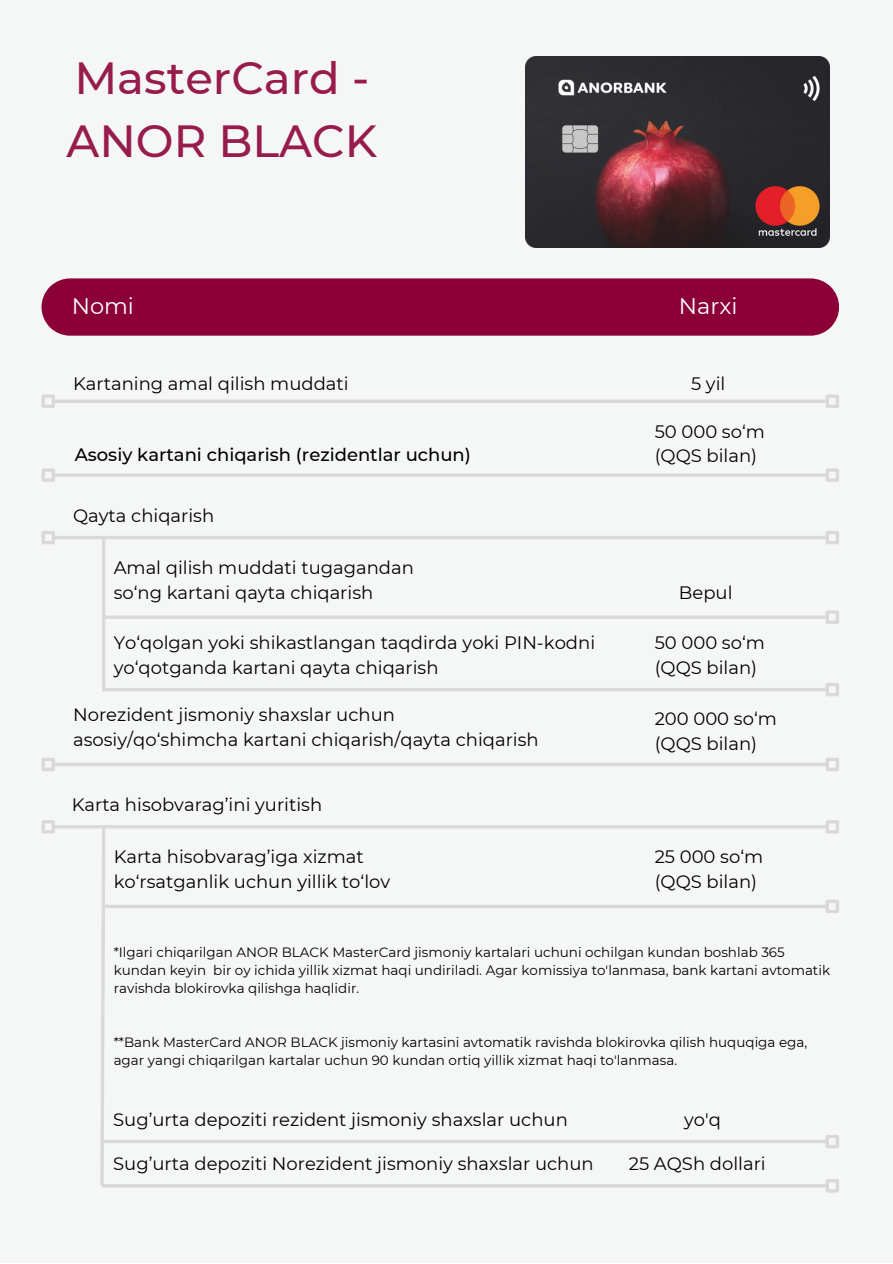
<style>
.page{position:relative;width:893px;height:1264px;background:#fff}
.page>*{position:absolute;margin:0;border:0;box-sizing:border-box;transform-origin:0 0}
.t1{font:500 45px/63px "Montserrat";color:#8b0037}
.t2{font:22.5px "Montserrat";color:#fff}
.t3{font:18px/24.8px "Montserrat";color:#000}
.t4{font:500 18px "Montserrat";color:#000}
.t5{font:13.5px/18px "Montserrat";color:#000}
</style>
<div class="page">
<div style="left:0;top:0;width:892px;height:1262px;background:#f5f7f6"></div>
<div style="left:41px;top:278px;width:798px;height:58px;background:#8b0037"></div>
<svg style="left:55px;top:399px;width:770px;height:4px;fill:#d9d9d9"></svg>
<div style="left:41px;top:394px;width:14px;height:14px;border:3px solid #d9d9d9"></div>
<div style="left:825px;top:394px;width:14px;height:14px;border:3px solid #d9d9d9"></div>
<hr style="left:54px;top:473px;width:772px;height:4px;background:#d9d9d9">
<div style="left:41px;top:468px;width:14px;height:14px;border:3px solid #d9d9d9"></div>
<div style="left:825px;top:468px;width:14px;height:14px;border:3px solid #d9d9d9"></div>
<hr style="left:54px;top:536px;width:772px;height:3px;background:#d9d9d9">
<div style="left:41px;top:531px;width:14px;height:13px;border:3px solid #d9d9d9"></div>
<div style="left:825px;top:531px;width:14px;height:13px;border:3px solid #d9d9d9"></div>
<svg style="left:55px;top:762px;width:770px;height:4px;fill:#d9d9d9"></svg>
<div style="left:41px;top:757px;width:14px;height:14px;border:3px solid #d9d9d9"></div>
<div style="left:825px;top:757px;width:14px;height:14px;border:3px solid #d9d9d9"></div>
<hr style="left:102px;top:537px;width:3px;height:154px;background:#d9d9d9">
<hr style="left:102px;top:688px;width:724px;height:3px;background:#d9d9d9">
<div style="left:825px;top:683px;width:14px;height:13px;border:3px solid #d9d9d9"></div>
<svg style="left:105px;top:615px;width:720px;height:4px;fill:#d9dada"></svg>
<div style="left:825px;top:610px;width:14px;height:14px;border:3px solid #d9d9d9"></div>
<hr style="left:54px;top:825px;width:772px;height:3px;background:#d9d9d9">
<div style="left:41px;top:820px;width:14px;height:13px;border:3px solid #d9d9d9"></div>
<div style="left:825px;top:820px;width:14px;height:13px;border:3px solid #d9d9d9"></div>
<svg style="left:99px;top:828px;width:8px;height:360px"></svg>
<svg style="left:102px;top:1139px;width:723px;height:4px;fill:#d9d9d9"></svg>
<div style="left:825px;top:1134px;width:14px;height:14px;border:3px solid #d9d9d9"></div>
<svg style="left:102px;top:904px;width:723px;height:4px;fill:#d9d9d9"></svg>
<div style="left:825px;top:899px;width:14px;height:14px;border:3px solid #d9d9d9"></div>
<img style="left:525px;top:57px;width:304px;height:191px">
<hr style="left:102px;top:1184px;width:724px;height:3px;background:#d9d9d9">
<div style="left:825px;top:1179px;width:14px;height:13px;border:3px solid #d9d9d9"></div>
<h1 class="t1" style="left:66px;top:46px;width:312px">MasterCard -<br>ANOR BLACK</h1>
<p class="t2" style="left:72px;top:292px;width:64px">Nomi</p>
<p class="t2" style="left:679px;top:292px;width:60px">Narxi</p>
<p class="t3" style="left:73px;top:371px;width:277px">Kartaning amal qilish muddati</p>
<p class="t3" style="left:691px;top:371px;width:36px">5 yil</p>
<p class="t4" style="left:75px;top:443px;width:398px">Asosiy kartani chiqarish (rezidentlar uchun)</p>
<p class="t3" style="left:73px;top:503px;width:143px">Qayta chiqarish</p>
<p class="t3" style="left:114px;top:555px;width:302px">Amal qilish muddati tugagandan so‘ng kartani qayta chiqarish</p>
<p class="t3" style="left:114px;top:630px;width:483px">Yo‘qolgan yoki shikastlangan taqdirda yoki PIN-kodni yo‘qotganda kartani qayta chiqarish</p>
<p class="t3" style="left:73px;top:702px;width:467px">Norezident jismoniy shaxslar uchun asosiy/qo‘shimcha kartani chiqarish/qayta chiqarish</p>
<p class="t3" style="left:72px;top:792px;width:252px">Karta hisobvarag’ini yuritish</p>
<p class="t3" style="left:114px;top:844px;width:278px">Karta hisobvarag’iga xizmat ko‘rsatganlik uchun yillik to‘lov</p>
<p class="t3" style="left:654px;top:419px;width:112px">50 000 so‘m (QQS bilan)</p>
<p class="t3" style="left:679px;top:579px;width:55px">Bepul</p>
<p class="t3" style="left:654px;top:630px;width:112px">50 000 so‘m (QQS bilan)</p>
<p class="t3" style="left:654px;top:706px;width:124px">200 000 so‘m (QQS bilan)</p>
<p class="t3" style="left:654px;top:844px;width:110px">25 000 so‘m (QQS bilan)</p>
<p class="t5" style="left:114px;top:943px;width:718px">*Ilgari chiqarilgan ANOR BLACK MasterCard jismoniy kartalari uchuni ochilgan kundan boshlab 365 kundan keyin bir oy ichida yillik xizmat haqi undiriladi. Agar komissiya to'lanmasa, bank kartani avtomatik ravishda blokirovka qilishga haqlidir.</p>
<p class="t5" style="left:114px;top:1033px;width:695px">**Bank MasterCard ANOR BLACK jismoniy kartasini avtomatik ravishda blokirovka qilish huquqiga ega, agar yangi chiqarilgan kartalar uchun 90 kundan ortiq yillik xizmat haqi to'lanmasa.</p>
<p class="t3" style="left:113px;top:1107px;width:456px">Sug’urta depoziti rezident jismoniy shaxslar uchun</p>
<p class="t3" style="left:684px;top:1107px;width:38px">yo'q</p>
<p class="t3" style="left:113px;top:1151px;width:482px">Sug’urta depoziti Norezident jismoniy shaxslar uchun</p>
<p class="t3" style="left:628px;top:1151px;width:138px">25 AQSh dollari</p>
</div>
